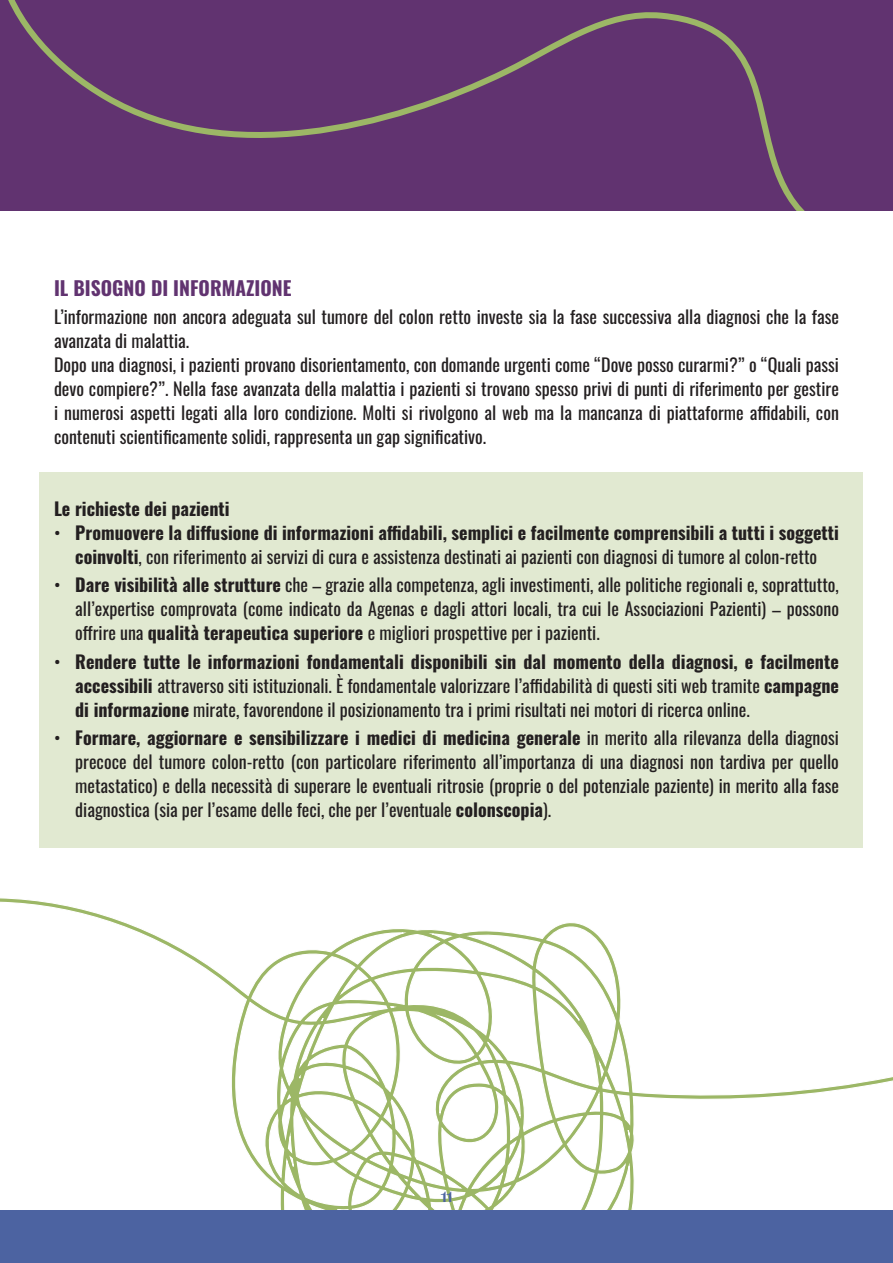
<style>
.page{position:relative;width:893px;height:1263px;background:#fff}
.page>*{position:absolute;margin:0;border:0;box-sizing:border-box;transform-origin:0 0}
.t1{font:700 19.5px "Oswald";color:#613370}
.t2{font:18px/24px "Oswald";color:#231f20;text-align:justify}
.t3{font:700 18px/24px "Oswald";color:#231f20;text-align:center}
.t4{font:700 15px "PP Right Gothic";color:#4c63a1}
.s1{font-weight:400}
.s2{font-weight:700}
</style>
<div class="page">
<svg style="left:0;top:898px;width:893px;height:313px"></svg>
<div style="left:0;top:1211px;width:893px;height:52px;background:#4c63a1"></div>
<div style="left:0;top:0;width:893px;height:211px;background:#613370"></div>
<div style="left:39px;top:472px;width:824px;height:375px;background:#e1e9d1"></div>
<p class="t1" style="left:54px;top:278px;width:239px">IL BISOGNO DI INFORMAZIONE</p>
<p class="t2" style="left:54px;top:303px;width:786px">L’informazione non ancora adeguata sul tumore del colon retto investe sia la fase successiva alla diagnosi che la fase avanzata di malattia.</p>
<p class="t2" style="left:54px;top:351px;width:786px">Dopo una diagnosi, i pazienti provano disorientamento, con domande urgenti come “Dove posso curarmi?” o “Quali passi devo compiere?”. Nella fase avanzata della malattia i pazienti si trovano spesso privi di punti di riferimento per gestire i numerosi aspetti legati alla loro condizione. Molti si rivolgono al web ma la mancanza di piattaforme affidabili, con contenuti scientificamente solidi, rappresenta un gap significativo.</p>
<p class="t3" style="left:54px;top:498px;width:177px">Le richieste dei pazienti</p>
<p class="t3" style="left:54px;top:522px;width:786px"><span class="s1">•</span> Promuovere la diffusione di informazioni affidabili, semplici e facilmente comprensibili a tutti i soggetti coinvolti<span class="s1">, con riferimento ai servizi di cura e assistenza destinati ai pazienti con diagnosi di tumore al colon-retto</span></p>
<p class="t2" style="left:75px;top:571px;width:765px;text-indent:-21px">• <span class="s2">Dare visibilità alle strutture</span> che – grazie alla competenza, agli investimenti, alle politiche regionali e, soprattutto, all’expertise comprovata (come indicato da Agenas e dagli attori locali, tra cui le Associazioni Pazienti) – possono offrire una <span class="s2">qualità terapeutica superiore</span> e migliori prospettive per i pazienti.</p>
<p class="t2" style="left:75px;top:647px;width:765px;text-indent:-21px">• <span class="s2">Rendere tutte le informazioni fondamentali disponibili sin dal momento della diagnosi, e facilmente accessibili</span> attraverso siti istituzionali. È fondamentale valorizzare l’affidabilità di questi siti web tramite <span class="s2">campagne di informazione</span> mirate, favorendone il posizionamento tra i primi risultati nei motori di ricerca online.</p>
<p class="t2" style="left:75px;top:724px;width:765px;text-indent:-21px">• <span class="s2">Formare, aggiornare e sensibilizzare i medici di medicina generale</span> in merito alla rilevanza della diagnosi precoce del tumore colon-retto (con particolare riferimento all’importanza di una diagnosi non tardiva per quello metastatico) e della necessità di superare le eventuali ritrosie (proprie o del potenziale paziente) in merito alla fase diagnostica (sia per l’esame delle feci, che per l’eventuale <span class="s2">colonscopia</span>).</p>
<p class="t4" style="left:441px;top:1189px;width:13px">11</p>
</div>
